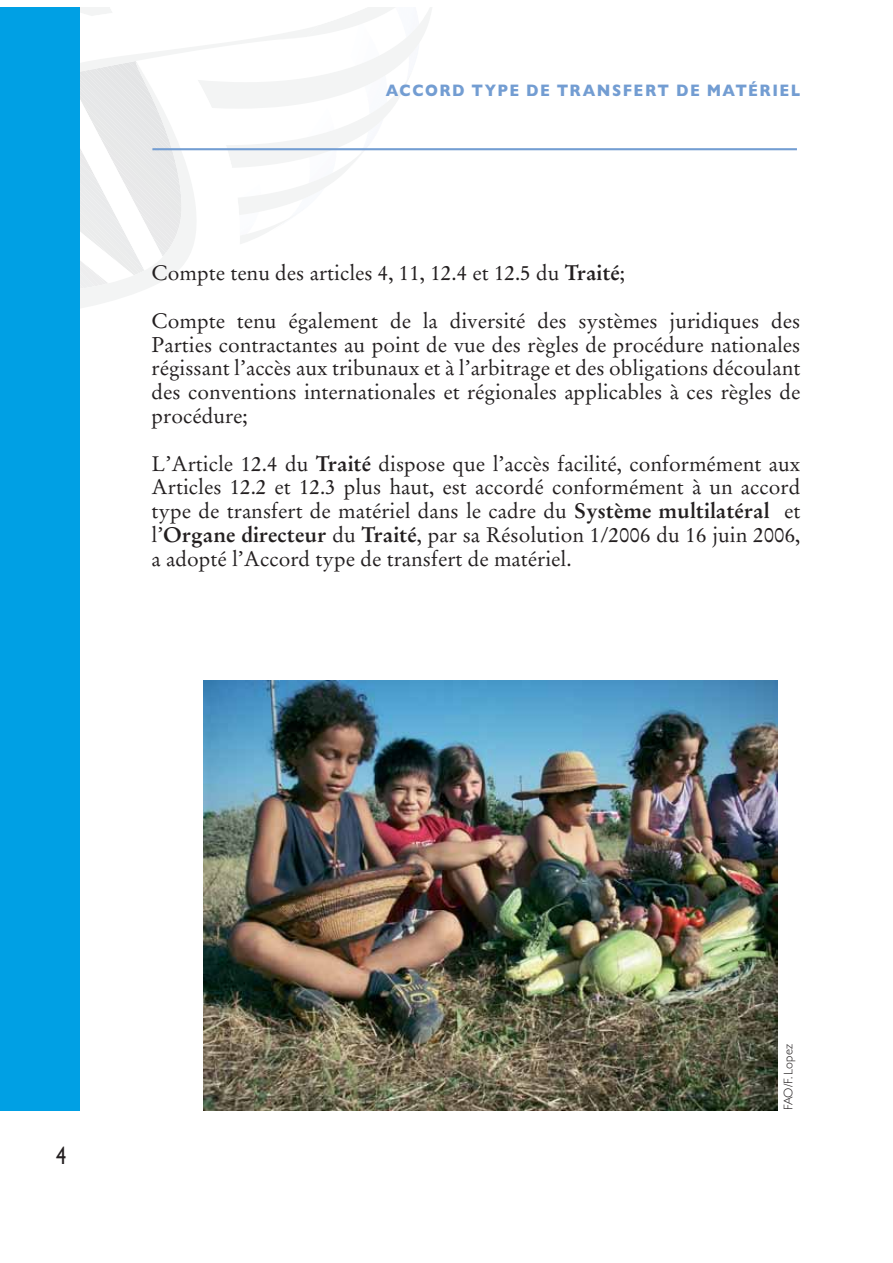
<style>
.page{position:relative;width:893px;height:1263px;background:#fff}
.page>*{position:absolute;margin:0;border:0;box-sizing:border-box;transform-origin:0 0}
.t1{font:25.2px "Gill Sans";color:#231f20;scale:.8 1}
.t2{font:21px/23.9px "Stempel Garamond";color:#231f20;text-align:justify}
.t3{font:700 16.8px "Gill Sans";letter-spacing:.095em;color:#739dd2;scale:.9 1}
.t4{font:300 12.6px "Gill Sans";color:#231f20}
.s1{font-weight:700}
</style>
<div class="page">
<svg style="left:79px;top:295px;width:49px;height:24px"></svg>
<svg style="left:79px;top:8px;width:353px;height:287px"></svg>
<div style="left:0;top:8px;width:79px;height:1103px;background:#00a0e4"></div>
<hr style="left:152px;top:148px;width:645px;height:2px;background:#739dd2">
<img style="left:203px;top:681px;width:574px;height:430px">
<p class="t3" style="left:386px;top:84px;width:462px">ACCORD TYPE DE TRANSFERT DE MATÉRIEL</p>
<p class="t2" style="left:151px;top:263px;width:475px">Compte tenu des articles 4, 11, 12.4 et 12.5 du <span class="s1">Traité</span>;</p>
<p class="t2" style="left:151px;top:311px;width:650px">Compte tenu également de la diversité des systèmes juridiques des Parties contractantes au point de vue des règles de procédure nationales régissant l’accès aux tribunaux et à l’arbitrage et des obligations découlant des conventions internationales et régionales applicables à ces règles de procédure;</p>
<p class="t2" style="left:151px;top:453px;width:650px">L’Article 12.4 du <span class="s1">Traité</span> dispose que l’accès facilité, conformément aux Articles 12.2 et 12.3 plus haut, est accordé conformément à un accord type de transfert de matériel dans le cadre du <span class="s1">Système multilatéral</span> et l’<span class="s1">Organe directeur</span> du <span class="s1">Traité</span>, par sa Résolution 1/2006 du 16 juin 2006, a adopté l’Accord type de transfert de matériel.</p>
<p class="t1" style="left:56px;top:1147px;width:14px">4</p>
<p class="t4" style="left:783px;top:1110px;width:68px;rotate:-90deg">FAO/F. Lopez</p>
</div>
